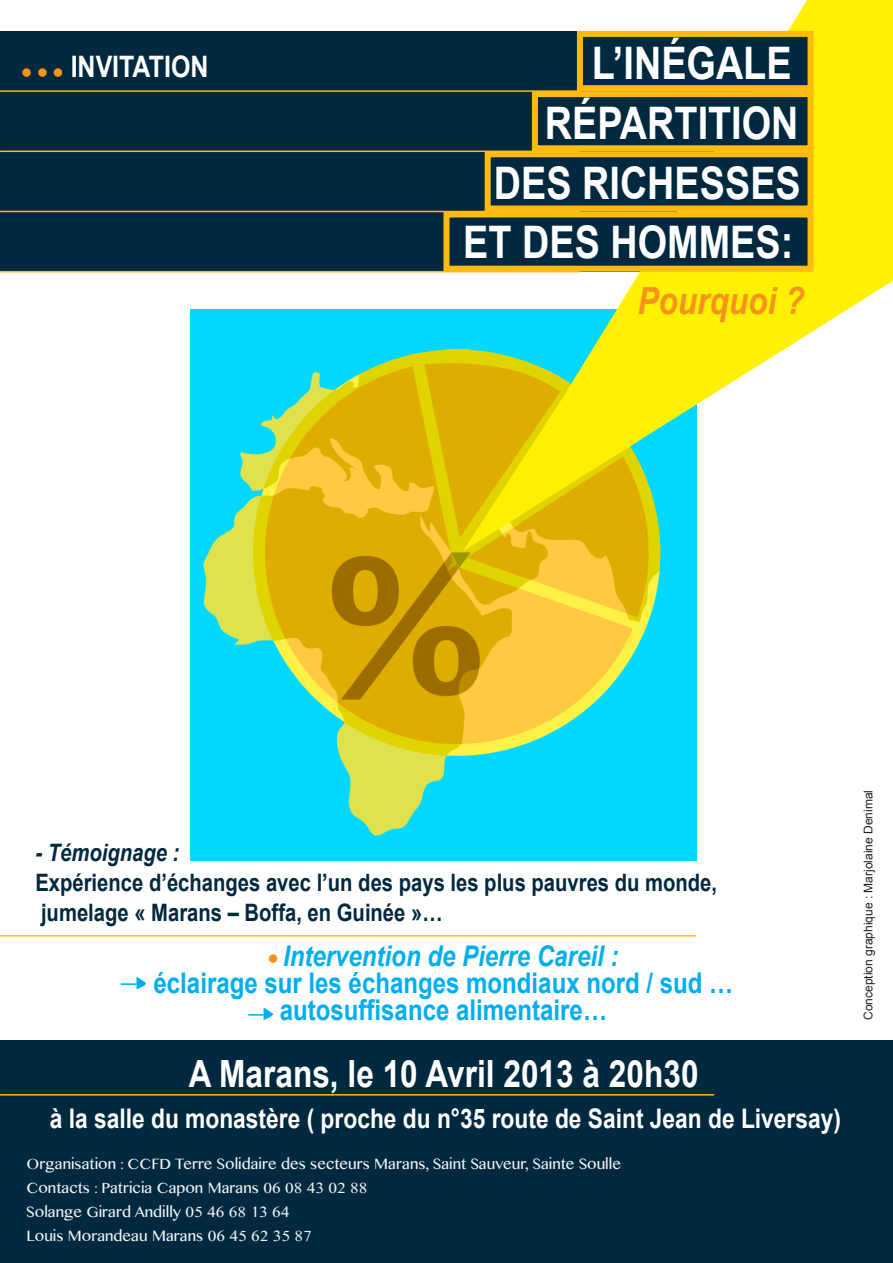
<style>
.page{position:relative;width:893px;height:1263px;background:#fff}
.page>*{position:absolute;margin:0;border:0;box-sizing:border-box;transform-origin:0 0}
.t1{font:700 44.85px/59.6px "Arial";color:#fff;text-align:right;scale:.84 1}
.t2{font:700 37.5px "Arial";color:#fff;scale:.84 1}
.t3{font:italic 700 37.5px "Arial";color:#f7931d;scale:.84 1}
.t4{font:700 29.55px "Arial";color:#fff;scale:.84 1}
.t5{font:700 28.5px/27px "Arial";color:#00aeef;text-align:center;scale:.84 1}
.t6{font:italic 700 28.5px "Arial";color:#00aeef;scale:.84 1}
.t7{font:700 27px "Arial";color:#fff;scale:.84 1}
.t8{font:700 24px/30px "Arial";color:#00283f;scale:.84 1}
.t9{font:italic 700 24px "Arial";color:#00283f;scale:.84 1}
.t10{font:15px/24px "Lao MN";color:#f2f3f4}
.t11{font:12px "Arial";color:#231f20}
</style>
<div class="page">
<div style="left:0;top:1040px;width:893px;height:223px;background:#00283f"></div>
<img style="left:191px;top:310px;width:505px;height:551px">
<hr style="left:0;top:935px;width:696px;height:1px;background:#fcba13">
<hr style="left:0;top:1094px;width:714px;height:1px;background:#fcba13">
<div style="left:0;top:31px;width:893px;height:240px;background:#00283f"></div>
<hr style="left:0;top:90px;width:580px;height:2px;background:#fcba13">
<hr style="left:0;top:151px;width:580px;height:1px;background:#fcba13">
<hr style="left:0;top:211px;width:580px;height:1px;background:#fcba13">
<hr style="left:0;top:271px;width:580px;height:1px;background:#fcba13">
<svg style="left:463px;top:0;width:430px;height:552px"></svg>
<div style="left:577px;top:31px;width:236px;height:60px;background:#00283f;border:6px solid #fcba13"></div>
<div style="left:443px;top:211px;width:370px;height:61px;background:#00283f;border:6px solid #fcba13"></div>
<div style="left:485px;top:151px;width:328px;height:60px;background:#00283f;border:6px solid #fcba13"></div>
<div style="left:532px;top:91px;width:281px;height:60px;background:#00283f;border:6px solid #fcba13"></div>
<div style="left:269px;top:954px;width:8px;height:9px;background:#f7931d;border-radius:50%"></div>
<svg style="left:121px;top:977px;width:25px;height:12px"></svg>
<svg style="left:248px;top:1007px;width:25px;height:13px"></svg>
<div style="left:22px;top:68px;width:9px;height:9px;background:#f7931d;border-radius:50%"></div>
<div style="left:38px;top:68px;width:9px;height:9px;background:#f7931d;border-radius:50%"></div>
<div style="left:54px;top:68px;width:8px;height:9px;background:#f7931d;border-radius:50%"></div>
<h3 class="t4" style="left:71px;top:48px;width:165px">INVITATION</h3>
<h1 class="t1" style="left:463px;top:35px;width:403px">L’INÉGALE<br>RÉPARTITION<br>DES RICHESSES<br>ET DES HOMMES:</h1>
<h2 class="t3" style="left:637px;top:277px;width:200px">Pourquoi ?</h2>
<h3 class="t9" style="left:35px;top:837px;width:173px">- Témoignage :</h3>
<h3 class="t8" style="left:35px;top:868px;width:813px">Expérience d’échanges avec l’un des pays les plus pauvres du monde, jumelage « Marans – Boffa, en Guinée »…</h3>
<h3 class="t6" style="left:268px;top:938px;width:418px">- Intervention de Pierre Careil :</h3>
<h3 class="t5" style="left:154px;top:971px;width:692px">éclairage sur les échanges mondiaux nord / sud … autosuffisance alimentaire…</h3>
<h2 class="t2" style="left:189px;top:1049px;width:608px">A Marans, le 10 Avril 2013 à 20h30</h2>
<h3 class="t7" style="left:50px;top:1101px;width:943px">à la salle du monastère ( proche du n°35 route de Saint Jean de Liversay)</h3>
<p class="t10" style="left:27px;top:1152px;width:596px">Organisation : CCFD Terre Solidaire des secteurs Marans, Saint Sauveur, Sainte Soulle Contacts : Patricia Capon Marans 06 08 43 02 88<br>Solange Girard Andilly 05 46 68 13 64<br>Louis Morandeau Marans 06 45 62 35 87</p>
<p class="t11" style="left:860px;top:1020px;width:232px;rotate:-90deg">Conception graphique : Marjolaine Denimal</p>
</div>
